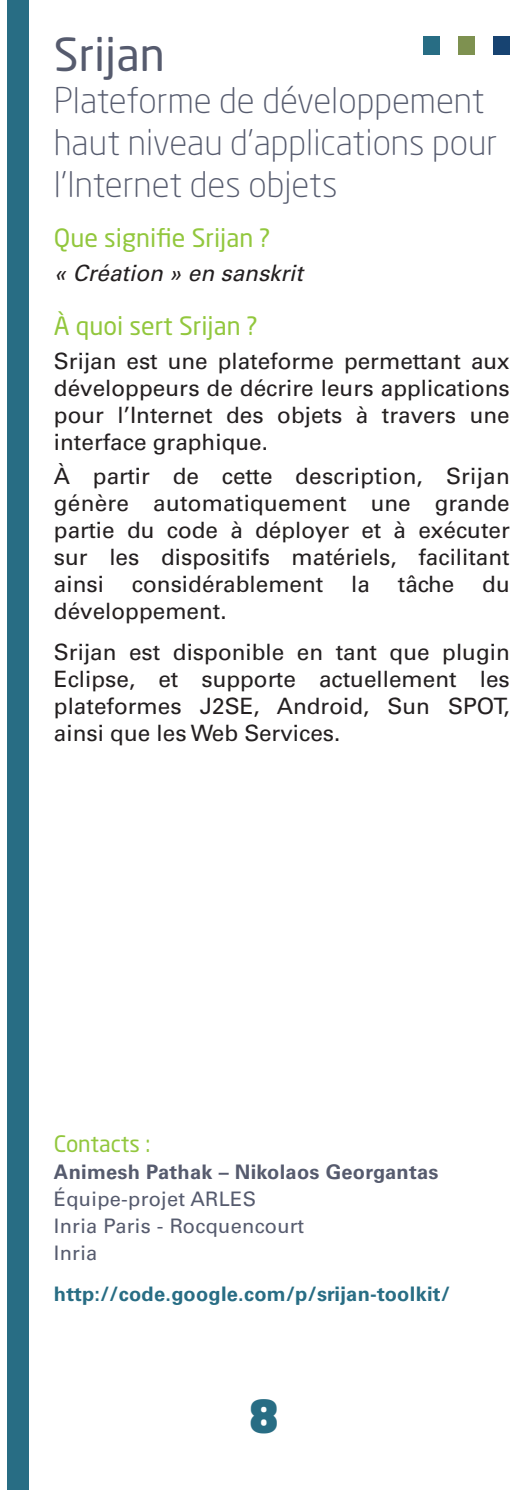
<style>
.page{position:relative;width:528px;height:1490px;background:#fff}
.page>*{position:absolute;margin:0;border:0;box-sizing:border-box;transform-origin:0 0}
.t1{font:45px "Neo Sans Std";color:#565b6e}
.t2{font:900 45px "Neo Sans Std";color:#286d84}
.t3{font:300 35px/42px "Neo Sans Std";color:#565b6e}
.t4{font:25px "Neo Sans Std";color:#92c73d}
.t5{font:22.5px/27px "Univers LT";color:#231f20;text-align:justify}
.t6{font:italic 22.5px "Univers LT";color:#231f20}
.t7{font:22.5px "Neo Sans Std";color:#92c73d}
.t8{font:20px/27px "Univers LT";letter-spacing:.015em;color:#565b6e}
.t9{font:700 20px "Univers LT";letter-spacing:.015em;color:#286d84}
.t10{font:700 20px "Univers LT";letter-spacing:.015em;color:#565b6e}
</style>
<div class="page">
<div style="left:8px;top:0;width:21px;height:1489px;background:#286d84"></div>
<div style="left:457px;top:36px;width:17px;height:18px;background:#7e9150"></div>
<div style="left:492px;top:36px;width:17px;height:18px;background:#174371"></div>
<div style="left:422px;top:36px;width:17px;height:18px;background:#286d84"></div>
<h1 class="t1" style="left:54px;top:26px;width:112px">Srijan</h1>
<h2 class="t3" style="left:54px;top:78px;width:444px">Plateforme de développement haut niveau d’applications pour l’Internet des objets</h2>
<p class="t4" style="left:54px;top:222px;width:218px">Que signifie Srijan ?</p>
<p class="t6" style="left:54px;top:259px;width:250px">« Création » en sanskrit</p>
<p class="t4" style="left:54px;top:310px;width:205px">À quoi sert Srijan ?</p>
<p class="t5" style="left:54px;top:347px;width:457px">Srijan est une plateforme permettant aux développeurs de décrire leurs applications pour l’Internet des objets à travers une interface graphique.</p>
<p class="t5" style="left:54px;top:462px;width:457px">à partir de cette description, Srijan génère automatiquement une grande partie du code à déployer et à exécuter sur les dispositifs matériels, facilitant ainsi considérablement la tâche du développement.</p>
<p class="t5" style="left:54px;top:639px;width:457px">Srijan est disponible en tant que plugin Eclipse, et supporte actuellement les plateformes J2SE, Android, Sun SPOT, ainsi que les Web Services.</p>
<p class="t7" style="left:54px;top:1130px;width:98px">Contacts :</p>
<p class="t10" style="left:54px;top:1160px;width:386px">Animesh Pathak – Nikolaos Georgantas</p>
<p class="t8" style="left:54px;top:1185px;width:251px">Équipe-projet Arles<br>Inria Paris - Rocquencourt<br>Inria</p>
<p class="t9" style="left:54px;top:1282px;width:397px">http://code.google.com/p/srijan-toolkit/</p>
<h1 class="t2" style="left:249px;top:1386px;width:32px">8</h1>
</div>
